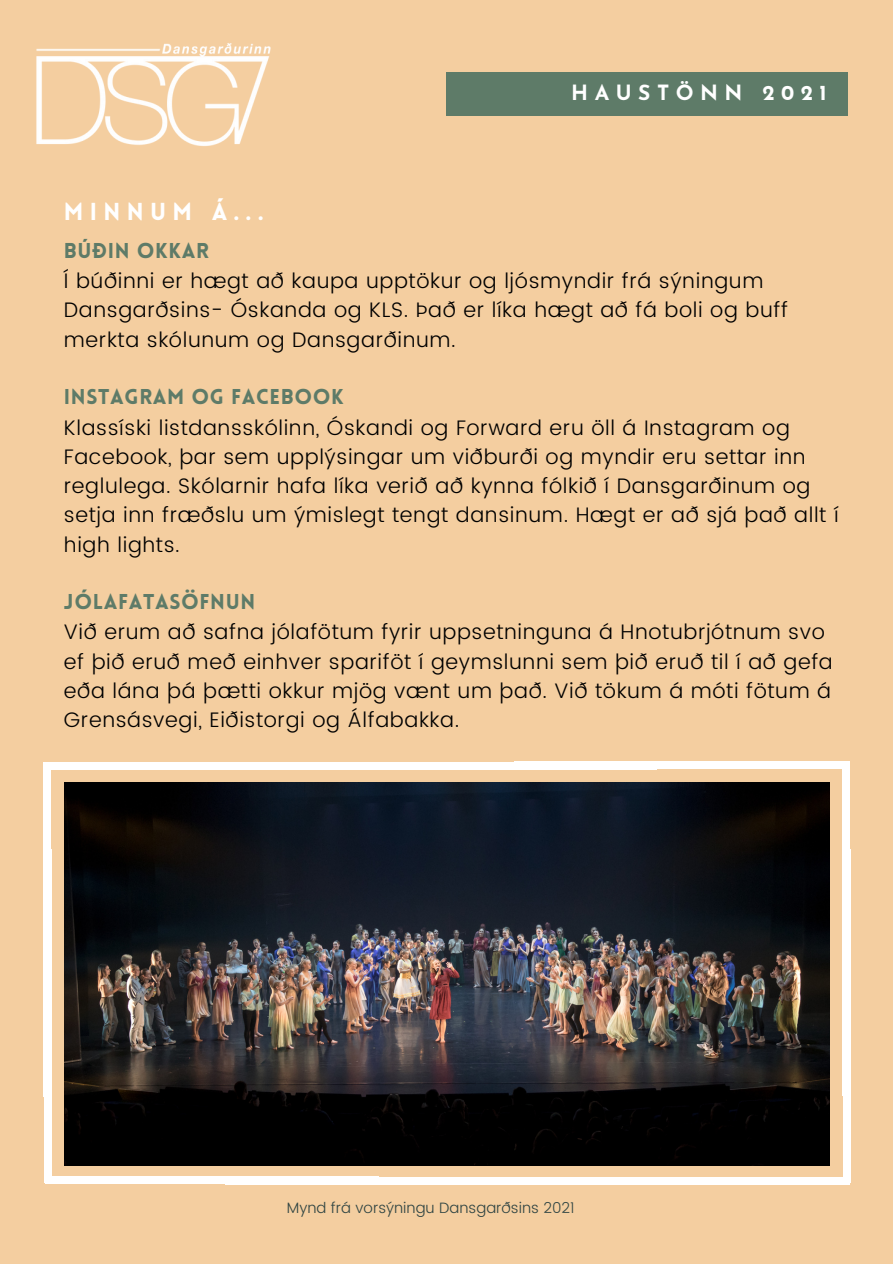
<style>
.page{position:relative;width:893px;height:1264px;background:#fff}
.page>*{position:absolute;margin:0;border:0;box-sizing:border-box;transform-origin:0 0}
.t1{font:900 24px "Lovelo";letter-spacing:.265em;color:#fff}
.t2{font:300 21px/29.2px "Poppins";letter-spacing:.03em;color:#000}
.t3{font:900 21px "Lovelo";letter-spacing:.03em;color:#5e7b68}
.t4{font:700 21px "Josefin Sans";letter-spacing:.31em;color:#fff}
.t5{font:300 15px "Poppins";color:#304543}
</style>
<div class="page">
<div style="left:0;top:0;width:892px;height:1263px;background:#f4cea0"></div>
<div style="left:446px;top:73px;width:401px;height:43px;background:#5e7b68"></div>
<img style="left:36px;top:43px;width:235px;height:103px">
<img style="left:64px;top:782px;width:765px;height:382px">
<div style="left:44px;top:762px;width:235px;height:7px;background:#fff"></div>
<div style="left:142px;top:762px;width:236px;height:7px;background:#fff"></div>
<div style="left:43px;top:763px;width:7px;height:235px;background:#fff"></div>
<div style="left:43px;top:861px;width:7px;height:236px;background:#fff"></div>
<div style="left:44px;top:947px;width:7px;height:236px;background:#fff"></div>
<div style="left:44px;top:849px;width:7px;height:235px;background:#fff"></div>
<div style="left:45px;top:1176px;width:236px;height:7px;background:#fff"></div>
<div style="left:143px;top:1176px;width:236px;height:7px;background:#fff"></div>
<div style="left:842px;top:761px;width:7px;height:236px;background:#fff"></div>
<div style="left:842px;top:860px;width:7px;height:235px;background:#fff"></div>
<div style="left:613px;top:761px;width:235px;height:7px;background:#fff"></div>
<div style="left:514px;top:761px;width:236px;height:7px;background:#fff"></div>
<div style="left:614px;top:1177px;width:236px;height:7px;background:#fff"></div>
<div style="left:516px;top:1177px;width:235px;height:7px;background:#fff"></div>
<div style="left:843px;top:947px;width:7px;height:236px;background:#fff"></div>
<div style="left:843px;top:849px;width:7px;height:235px;background:#fff"></div>
<div style="left:225px;top:1177px;width:236px;height:7px;background:#fff"></div>
<div style="left:324px;top:1177px;width:235px;height:7px;background:#fff"></div>
<div style="left:323px;top:762px;width:235px;height:7px;background:#fff"></div>
<div style="left:421px;top:762px;width:236px;height:7px;background:#fff"></div>
<p class="t4" style="left:571px;top:84px;width:257px">HAUSTÖNN 2021</p>
<p class="t1" style="left:64px;top:201px;width:201px">MINNUM Á...</p>
<p class="t3" style="left:64px;top:242px;width:147px">BÚÐIN OKKAR</p>
<p class="t2" style="left:64px;top:266px;width:725px">Í búðinni er hægt að kaupa upptökur og ljósmyndir frá sýningum<br>Dansgarðsins- Óskanda og KLS. Það er líka hægt að fá boli og buff merkta skólunum og Dansgarðinum.</p>
<p class="t3" style="left:64px;top:388px;width:281px">INSTAGRAM OG FACEBOOK</p>
<p class="t2" style="left:64px;top:412px;width:776px">Klassíski listdansskólinn, Óskandi og Forward eru öll á Instagram og Facebook, þar sem upplýsingar um viðburði og myndir eru settar inn reglulega. Skólarnir hafa líka verið að kynna fólkið í Dansgarðinum og setja inn fræðslu um ýmislegt tengt dansinum. Hægt er að sjá það allt í high lights.</p>
<p class="t3" style="left:64px;top:593px;width:193px">JÓLAFATASÖFNUN</p>
<p class="t2" style="left:64px;top:617px;width:770px">Við erum að safna jólafötum fyrir uppsetninguna á Hnotubrjótnum svo ef þið eruð með einhver spariföt í geymslunni sem þið eruð til í að gefa eða lána þá þætti okkur mjög vænt um það. Við tökum á móti fötum á Grensásvegi, Eiðistorgi og Álfabakka.</p>
<p class="t5" style="left:287px;top:1198px;width:289px">Mynd frá vorsýningu Dansgarðsins 2021</p>
</div>
